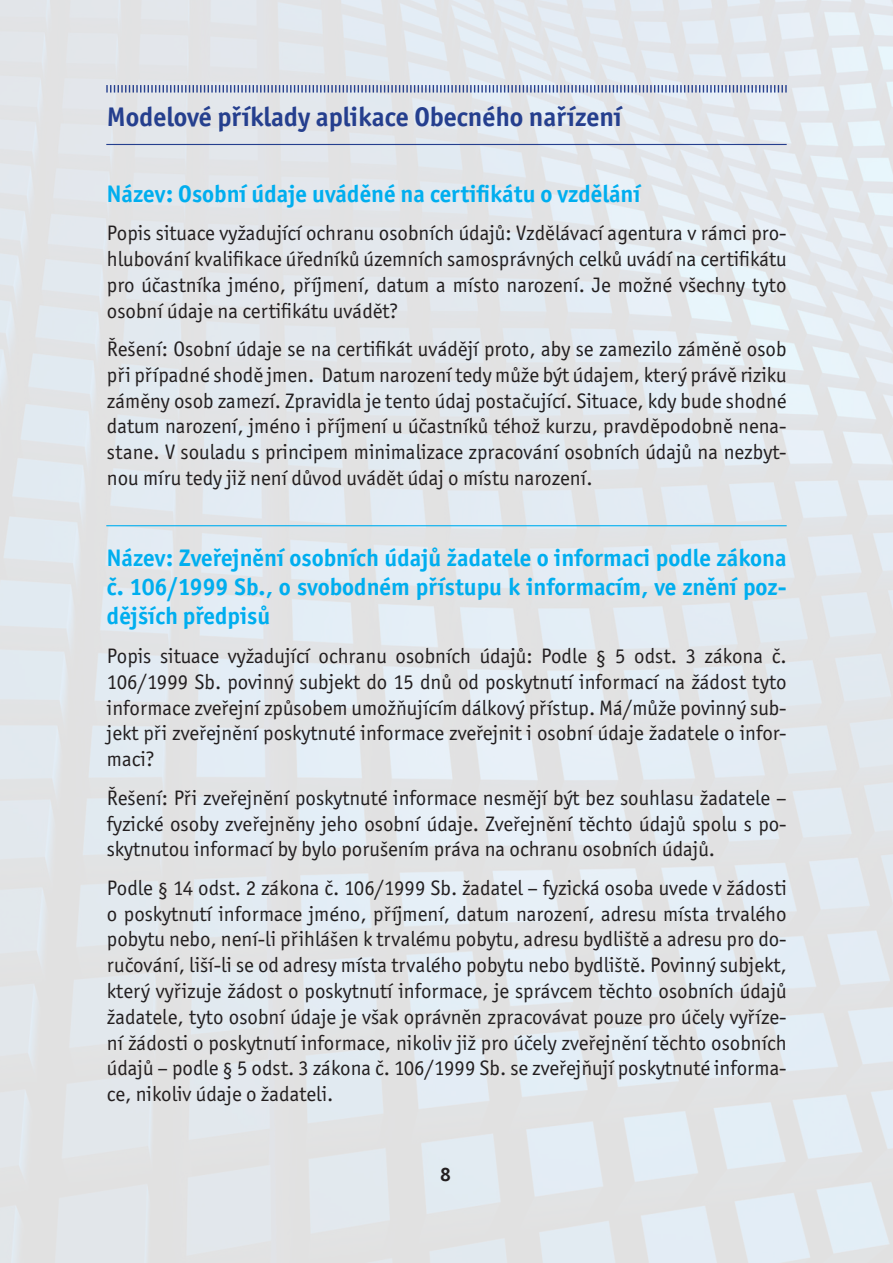
<style>
.page{position:relative;width:893px;height:1263px;background:#fff}
.page>*{position:absolute;margin:0;border:0;box-sizing:border-box;transform-origin:0 0}
.t1{font:700 27px "Officina Sans Itc TOT";color:#253f8e}
.t2{font:700 24px/29.4px "Officina Sans Itc TOT";color:#00aeef;text-align:justify}
.t3{font:21px/25.8px "Officina Sans Itc TOT";color:#231f20;text-align:justify}
.t4{font:700 19.5px "Officina Sans CE";color:#231f20}
</style>
<div class="page">
<hr style="left:106px;top:525px;width:681px;height:1px;background:#00aeef">
<hr style="left:106px;top:144px;width:681px;height:1px;background:#253f8e">
<svg style="left:106px;top:85px;width:681px;height:8px;background:#9fabca"></svg>
<p class="t1" style="left:107px;top:100px;width:516px">Modelové příklady aplikace Obecného nařízení</p>
<p class="t2" style="left:107px;top:179px;width:535px">Název: Osobní údaje uváděné na certifikátu o vzdělání</p>
<p class="t3" style="left:107px;top:220px;width:681px">Popis situace vyžadující ochranu osobních údajů: Vzdělávací agentura v rámci pro&shy;hlubování kvalifikace úředníků územních samosprávných celků uvádí na certifikátu pro účastníka jméno, příjmení, datum a místo narození. Je možné všechny tyto osobní údaje na certifikátu uvádět?</p>
<p class="t3" style="left:107px;top:336px;width:681px">Řešení: Osobní údaje se na certifikát uvádějí proto, aby se zamezilo záměně osob při případné shodě jmen. Datum narození tedy může být údajem, který právě riziku záměny osob zamezí. Zpravidla je tento údaj postačující. Situace, kdy bude shodné datum narození, jméno i příjmení u účastníků téhož kurzu, pravděpodobně nena&shy;stane. V souladu s principem minimalizace zpracování osobních údajů na nezbyt&shy;nou míru tedy již není důvod uvádět údaj o místu narození.</p>
<p class="t2" style="left:107px;top:543px;width:681px">Název: Zveřejnění osobních údajů žadatele o informaci podle zákona č. 106/1999 Sb., o svobodném přístupu k informacím, ve znění poz&shy;dějších předpisů</p>
<p class="t3" style="left:107px;top:643px;width:681px">Popis situace vyžadující ochranu osobních údajů: Podle § 5 odst. 3 zákona č.<br>106/1999 Sb. povinný subjekt do 15 dnů od poskytnutí informací na žádost tyto informace zveřejní způsobem umožňujícím dálkový přístup. Má/může povinný sub&shy;jekt při zveřejnění poskytnuté informace zveřejnit i osobní údaje žadatele o infor&shy;maci?</p>
<p class="t3" style="left:107px;top:785px;width:681px">Řešení: Při zveřejnění poskytnuté informace nesmějí být bez souhlasu žadatele – fyzické osoby zveřejněny jeho osobní údaje. Zveřejnění těchto údajů spolu s po&shy;skytnutou informací by bylo porušením práva na ochranu osobních údajů.</p>
<p class="t3" style="left:107px;top:875px;width:681px">Podle § 14 odst. 2 zákona č. 106/1999 Sb. žadatel – fyzická osoba uvede v žádosti o poskytnutí informace jméno, příjmení, datum narození, adresu místa trvalého pobytu nebo, není-li přihlášen k trvalému pobytu, adresu bydliště a adresu pro do&shy;ručování, liší-li se od adresy místa trvalého pobytu nebo bydliště. Povinný subjekt, který vyřizuje žádost o poskytnutí informace, je správcem těchto osobních údajů žadatele, tyto osobní údaje je však oprávněn zpracovávat pouze pro účely vyříze&shy;ní žádosti o poskytnutí informace, nikoliv již pro účely zveřejnění těchto osobních údajů – podle § 5 odst. 3 zákona č. 106/1999 Sb. se zveřejňují poskytnuté informa&shy;ce, nikoliv údaje o žadateli.</p>
<p class="t4" style="left:440px;top:1163px;width:12px">8</p>
</div>
